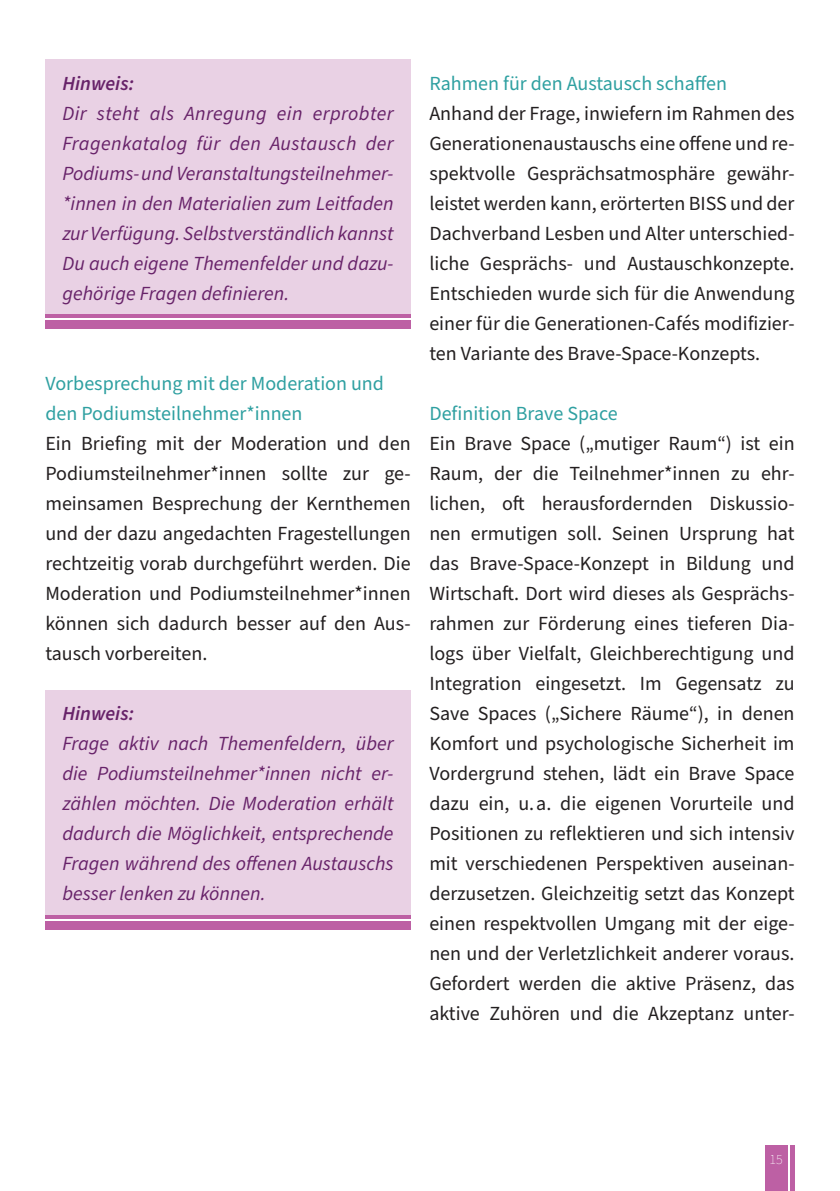
<style>
.page{position:relative;width:840px;height:1191px;background:#fff}
.page>*{position:absolute;margin:0;border:0;box-sizing:border-box;transform-origin:0 0}
.BISS{font:20px/30px "Source Sans Pro";color:#231f20;text-align:justify}
.BISS-2{font:italic 20px/30px "Source Sans Pro";color:#672269;text-align:justify}
.BISS-3{font:20px/30px "Source Sans Pro";color:#2fa0a1}
.BISS-4{font:italic 600 20px "Source Sans Pro";color:#672269}
.t1{font:200 14px "Source Sans Pro";color:#fff}
</style>
<div class="page">
<div style="left:45px;top:690px;width:365px;height:228px;background:#e9d1e4"></div>
<div style="left:45px;top:921px;width:365px;height:9px;background:#bd60a4"></div>
<hr style="left:45px;top:915px;width:365px;height:4px;background:#bd60a4">
<div style="left:45px;top:59px;width:365px;height:258px;background:#e9d1e4"></div>
<div style="left:45px;top:321px;width:365px;height:8px;background:#bd60a4"></div>
<hr style="left:45px;top:314px;width:365px;height:4px;background:#bd60a4">
<div style="left:764px;top:1145px;width:22px;height:46px;background:#bd60a4"></div>
<div style="left:789px;top:1145px;width:5px;height:46px;background:#bd60a4"></div>
<p class="BISS-4" style="left:62px;top:70px;width:73px">Hinweis:</p>
<p class="BISS-2" style="left:62px;top:99px;width:332px">Dir steht als Anregung ein erprobter Fragenkatalog für den Austausch der Podiums- und Veranstaltungsteilnehmer-*innen in den Materialien zum Leitfaden zur Verfügung. Selbstverständlich kannst Du auch eigene Themenfelder und dazu&shy;gehörige Fragen definieren.</p>
<p class="BISS-3" style="left:45px;top:369px;width:340px">Vorbesprechung mit der Moderation und den Podiumsteilnehmer*innen</p>
<p class="BISS" style="left:45px;top:429px;width:366px">Ein Briefing mit der Moderation und den Podiumsteilnehmer*innen sollte zur ge&shy;meinsamen Besprechung der Kernthemen und der dazu angedachten Fragestellungen rechtzeitig vorab durchgeführt werden. Die Moderation und Podiumsteilnehmer*innen können sich dadurch besser auf den Aus&shy;tausch vorbereiten.</p>
<p class="BISS-4" style="left:62px;top:700px;width:73px">Hinweis:</p>
<p class="BISS-2" style="left:62px;top:729px;width:332px">Frage aktiv nach Themenfeldern, über die Podiumsteilnehmer*innen nicht er&shy;zählen möchten. Die Moderation erhält dadurch die Möglichkeit, entsprechende Fragen während des offenen Austauschs besser lenken zu können.</p>
<p class="BISS-3" style="left:429px;top:69px;width:299px">Rahmen für den Austausch schaffen</p>
<p class="BISS" style="left:429px;top:99px;width:366px">Anhand der Frage, inwiefern im Rahmen des Generationenaustauschs eine offene und re&shy;spektvolle Gesprächsatmosphäre gewähr&shy;leistet werden kann, erörterten BISS und der Dachverband Lesben und Alter unterschied&shy;liche Gesprächs- und Austauschkonzepte.<br>Entschieden wurde sich für die Anwendung einer für die Generationen-Cafés modifizier&shy;ten Variante des Brave-Space-Konzepts.</p>
<p class="BISS-3" style="left:429px;top:399px;width:190px">Definition Brave Space</p>
<p class="BISS" style="left:429px;top:429px;width:366px">Ein Brave Space („mutiger Raum“) ist ein Raum, der die Teilnehmer*innen zu ehr&shy;lichen, oft herausfordernden Diskussio&shy;nen ermutigen soll. Seinen Ursprung hat das Brave-Space-Konzept in Bildung und Wirtschaft. Dort wird dieses als Gesprächs&shy;rahmen zur Förderung eines tieferen Dia&shy;logs über Vielfalt, Gleichberechtigung und Integration eingesetzt. Im Gegensatz zu Save Spaces („Sichere Räume“), in denen Komfort und psychologische Sicherheit im Vordergrund stehen, lädt ein Brave Space dazu ein, u. a. die eigenen Vorurteile und Positionen zu reflektieren und sich intensiv mit verschiedenen Perspektiven auseinan&shy;derzusetzen. Gleichzeitig setzt das Konzept einen respektvollen Umgang mit der eige&shy;nen und der Verletzlichkeit anderer voraus.<br>Gefordert werden die aktive Präsenz, das aktive Zuhören und die Akzeptanz unter-</p>
<p class="t1" style="left:769px;top:1150px;width:15px">15</p>
</div>
